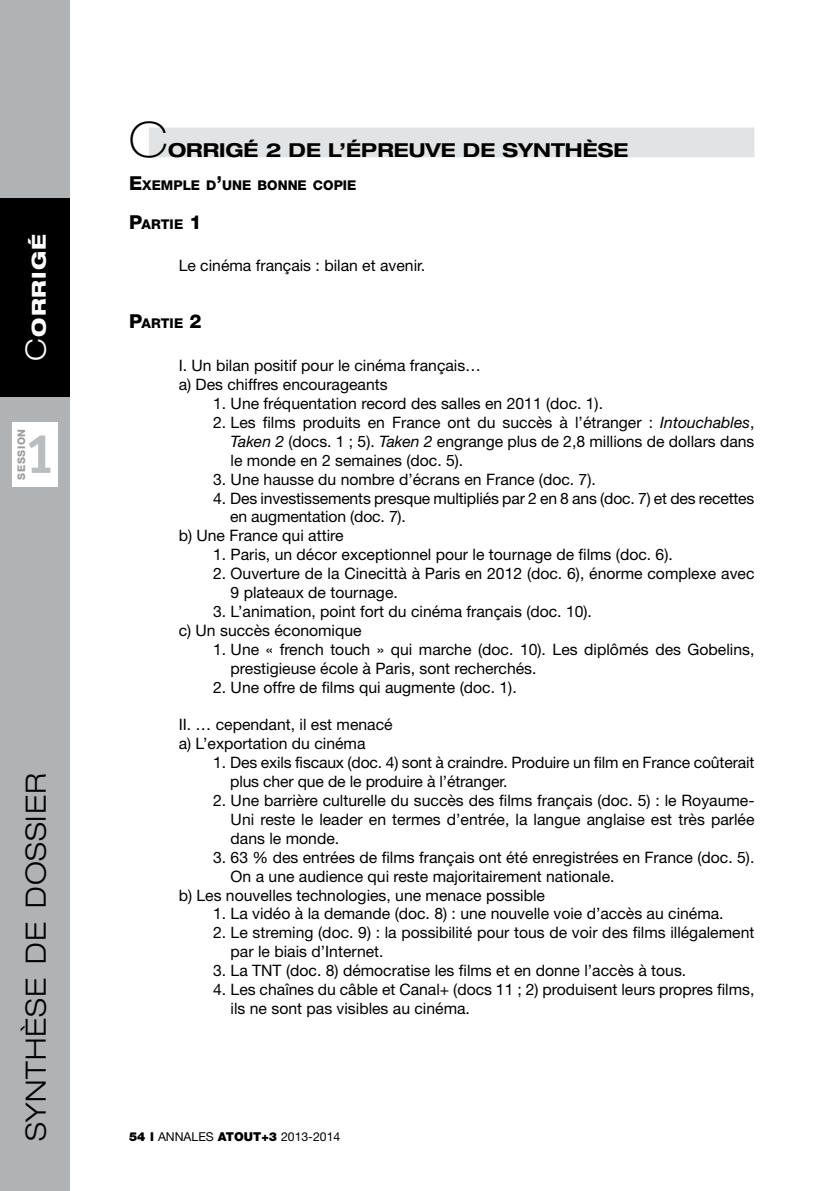
<style>
.page{position:relative;width:819px;height:1191px;background:#fff}
.page>*{position:absolute;margin:0;border:0;box-sizing:border-box;transform-origin:0 0}
.t1{font:700 56px "Officina Sans";color:#bbbcbe}
.t2{font:100 expanded 49px "Helvetica Neue";color:#000}
.t3{font:300 expanded 28px "Helvetica Neue";letter-spacing:.03em;color:#000}
.t4{font:700 expanded 19.25px "Helvetica Neue";color:#000}
.t5{font:800 expanded 19.25px "Helvetica Neue";letter-spacing:.05em;color:#fff}
.t6{font:15.75px/18.9px "Helvetica Neue";color:#000}
.t7{font:800 13.47px "Helvetica Neue";color:#000}
.t8{font:12.25px "Helvetica Neue";color:#000}
.t9{font:800 10.5px "Helvetica Neue";letter-spacing:.05em;color:#9c9d9f}
.s1{font-weight:300;font-size:28px}
.s2{font-size:19.25px}
.s3{font-style:italic}
.s4{font-weight:900}
</style>
<div class="page">
<div style="left:0;top:0;width:69px;height:1191px;background:#b1b2b4"></div>
<div style="left:0;top:198px;width:69px;height:199px;background:#000"></div>
<div style="left:12px;top:422px;width:45px;height:64px;background:#fff"></div>
<div style="left:149px;top:128px;width:605px;height:29px;background:#e2e3e4"></div>
<p class="t5" style="left:26px;top:361px;width:128px;rotate:-90deg"><span class="s1">c</span>orrigé</p>
<p class="t9" style="left:15px;top:479px;width:52px;rotate:-90deg">SESSION</p>
<h1 class="t1" style="left:24px;top:419px;width:33px">1</h1>
<h3 class="t3" style="left:19px;top:1141px;width:369px;rotate:-90deg">synthèse de dossier</h3>
<h2 class="t2" style="left:129px;top:111px;width:37px">C</h2>
<p class="t4" style="left:168px;top:138px;width:462px">ORRIGÉ 2 DE L’ÉPREUVE DE SYNTH ÈSE</p>
<p class="t7" style="left:129px;top:177px;width:195px"><span class="s2">E</span>XEMPLE D<span class="s2">’</span>UNE BONNE COP</p>
<p class="t7" style="left:343px;top:177px;width:15px">IE</p>
<p class="t7" style="left:129px;top:216px;width:74px"><span class="s2">P</span>ARTIE <span class="s2">1</span></p>
<p class="t6" style="left:179px;top:256px;width:248px">Le cinéma français : bilan et avenir.</p>
<p class="t7" style="left:129px;top:315px;width:74px"><span class="s2">P</span>ARTIE <span class="s2">2</span></p>
<p class="t6" style="left:179px;top:356px;width:304px">I. Un bilan positif pour le cinéma français… a) Des chiffres encourageants</p>
<p class="t6" style="left:213px;top:394px;width:391px">1. Une fréquentation record des salles en 2011 (doc. 1).</p>
<p class="t6" style="left:230px;top:412px;width:525px;text-align:justify;text-indent:-18px">2. Les films produits en France ont du succès à l’étranger : <span class="s3">Intouchables</span>, <span class="s3">Taken 2</span> (docs. 1 ; 5). <span class="s3">Taken 2</span> engrange plus de 2,8 millions de dollars dans le monde en 2 semaines (doc. 5).</p>
<p class="t6" style="left:213px;top:469px;width:384px">3. Une hausse du nombre d’écrans en France (doc. 7).</p>
<p class="t6" style="left:213px;top:488px;width:543px">4. Des investissements presque multipliés par 2 en 8 ans (doc. 7) et des recettes</p>
<p class="t6" style="left:230px;top:507px;width:177px">en augmentation (doc. 7).</p>
<p class="t6" style="left:179px;top:526px;width:166px">b) Une France qui attire</p>
<p class="t6" style="left:213px;top:545px;width:461px">1. Paris, un décor exceptionnel pour le tournage de films (doc. 6).</p>
<p class="t6" style="left:230px;top:564px;width:525px;text-indent:-18px">2. Ouverture de la Cinecittà à Paris en 2012 (doc. 6), énorme complexe avec<br>9 plateaux de tournage.</p>
<p class="t6" style="left:179px;top:601px;width:415px;text-indent:34px">3. L’animation, point fort du cinéma français (doc. 10). c) Un succès économique</p>
<p class="t6" style="left:230px;top:639px;width:525px;text-indent:-18px">1. Une « french touch » qui marche (doc. 10). Les diplômés des Gobelins, prestigieuse école à Paris, sont recherchés.</p>
<p class="t6" style="left:213px;top:677px;width:305px">2. Une offre de films qui augmente (doc. 1).</p>
<p class="t6" style="left:179px;top:715px;width:215px">II. … cependant, il est menacé a) L’exportation du cinéma</p>
<p class="t6" style="left:230px;top:753px;width:525px;text-indent:-17px">1. Des exils fiscaux (doc. 4) sont à craindre. Produire un film en France coûterait plus cher que de le produire à l’étranger.</p>
<p class="t6" style="left:230px;top:790px;width:525px;text-align:justify;text-indent:-18px">2. Une barrière culturelle du succès des films français (doc. 5) : le Royaume-Uni reste le leader en termes d’entrée, la langue anglaise est très parlée dans le monde.</p>
<p class="t6" style="left:213px;top:847px;width:542px">3. 63 % des entrées de films français ont été enregistrées en France (doc. 5).</p>
<p class="t6" style="left:230px;top:866px;width:385px">On a une audience qui reste majoritairement nationale.</p>
<p class="t6" style="left:179px;top:885px;width:368px">b) Les nouvelles technologies, une menace possible</p>
<p class="t6" style="left:213px;top:904px;width:512px">1. La vidéo à la demande (doc. 8) : une nouvelle voie d’accès au cinéma.</p>
<p class="t6" style="left:230px;top:923px;width:525px;text-indent:-18px">2. Le streming (doc. 9) : la possibilité pour tous de voir des films illégalement par le biais d’Internet.</p>
<p class="t6" style="left:213px;top:961px;width:474px">3. La TNT (doc. 8) démocratise les films et en donne l’accès à tous.</p>
<p class="t6" style="left:230px;top:979px;width:525px;text-indent:-18px">4. Les chaînes du câble et Canal+ (docs 11 ; 2) produisent leurs propres films, ils ne sont pas visibles au cinéma.</p>
<p class="t8" style="left:129px;top:1129px;width:213px"><span class="s4">54 l</span> ANNALES <span class="s4">ATOUT+3</span> 2013-2014</p>
</div>
